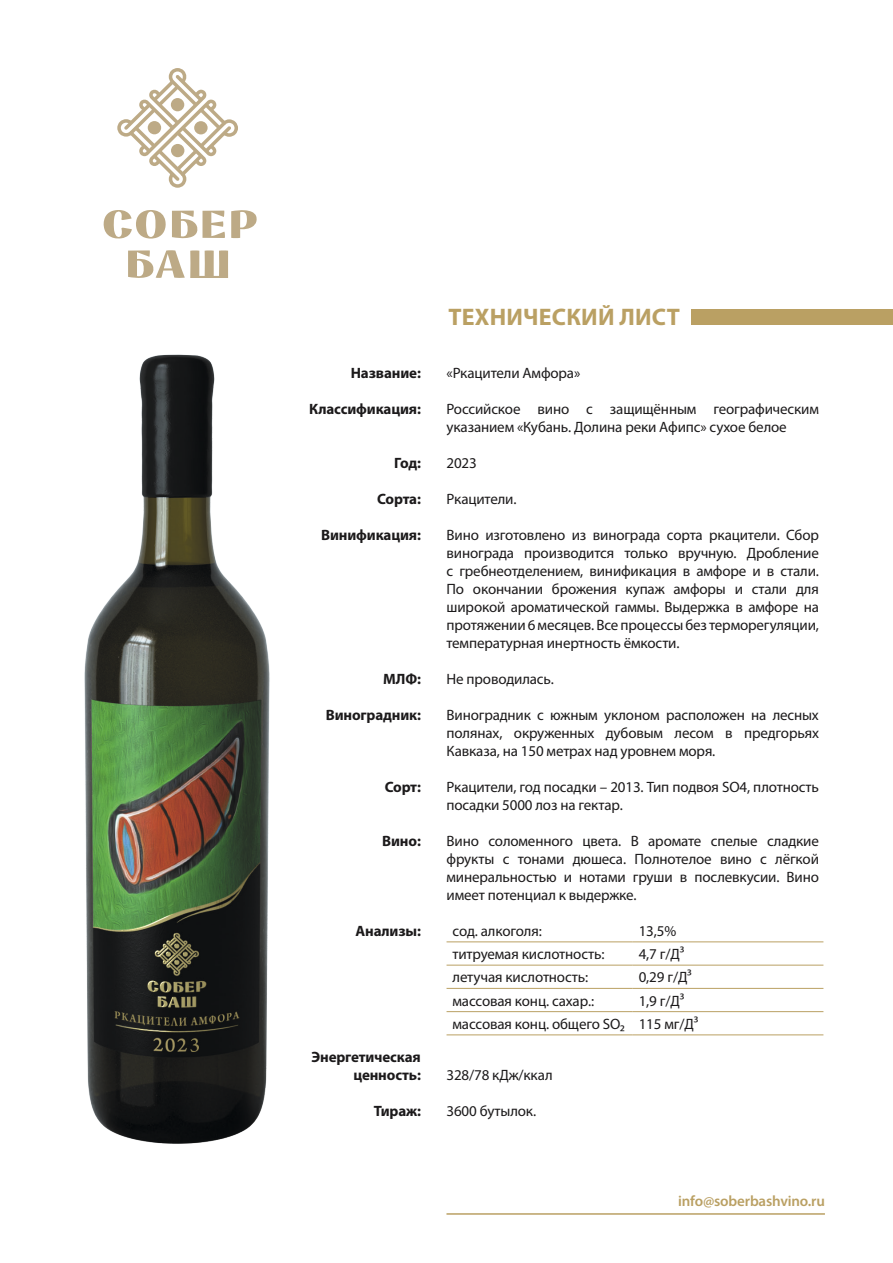
<style>
.page{position:relative;width:893px;height:1263px;background:#fff}
.page>*{position:absolute;margin:0;border:0;box-sizing:border-box;transform-origin:0 0}
.t1{font:700 24px "Myriad Pro";letter-spacing:.01em;color:#baa063}
.t2{font:15px/18px "Myriad Pro";letter-spacing:-.01em;color:#1c1a1b}
.t3{font:700 15px/18px "Myriad Pro";letter-spacing:-.01em;color:#1c1a1b;text-align:right}
.t4{font:600 15px "Myriad Pro";letter-spacing:-.01em;color:#baa063}
</style>
<div class="page">
<hr style="left:446px;top:1213px;width:379px;height:2px;background:#baa063">
<div style="left:691px;top:309px;width:202px;height:16px;background:#baa063"></div>
<svg style="left:103px;top:210px;width:63px;height:29px"></svg>
<svg style="left:231px;top:210px;width:26px;height:28px"></svg>
<svg style="left:172px;top:211px;width:53px;height:27px"></svg>
<svg style="left:128px;top:250px;width:100px;height:28px"></svg>
<svg style="left:117px;top:68px;width:121px;height:120px"></svg>
<div style="left:194px;top:121px;width:14px;height:13px;background:#bdaa86;border-radius:50%"></div>
<div style="left:171px;top:144px;width:13px;height:13px;background:#bdaa86;border-radius:50%"></div>
<div style="left:148px;top:121px;width:13px;height:13px;background:#bdaa86;border-radius:50%"></div>
<hr style="left:447px;top:941px;width:186px;height:1px;background:#baa063">
<hr style="left:633px;top:941px;width:190px;height:1px;background:#baa063">
<hr style="left:447px;top:965px;width:186px;height:1px;background:#baa063">
<hr style="left:633px;top:965px;width:190px;height:1px;background:#baa063">
<hr style="left:447px;top:988px;width:186px;height:1px;background:#baa063">
<hr style="left:633px;top:988px;width:190px;height:1px;background:#baa063">
<hr style="left:447px;top:1011px;width:186px;height:1px;background:#baa063">
<hr style="left:633px;top:1011px;width:190px;height:1px;background:#baa063">
<hr style="left:447px;top:1034px;width:186px;height:1px;background:#baa063">
<hr style="left:633px;top:1034px;width:190px;height:1px;background:#baa063">
<img style="left:84px;top:354px;width:186px;height:790px">
<h1 class="t1" style="left:448px;top:302px;width:233px">ТЕХНИЧЕСКИЙ ЛИСТ</h1>
<p class="t3" style="left:351px;top:363px;width:72px">Название:</p>
<p class="t2" style="left:447px;top:364px;width:135px">«Ркацители Амфора»</p>
<p class="t3" style="left:309px;top:399px;width:113px">Классификация:</p>
<p class="t2" style="left:447px;top:400px;width:374px">Российское вино с защищённым географическим указанием «Кубань. Долина реки Афипс» сухое белое</p>
<p class="t3" style="left:394px;top:453px;width:28px">Год:</p>
<p class="t2" style="left:447px;top:454px;width:32px">2023</p>
<p class="t3" style="left:377px;top:489px;width:45px">Сорта:</p>
<p class="t2" style="left:447px;top:490px;width:71px">Ркацители.</p>
<p class="t3" style="left:321px;top:525px;width:101px">Винификация:</p>
<p class="t2" style="left:447px;top:526px;width:374px;text-align:justify">Вино изготовлено из винограда сорта ркацители. Сбор винограда производится только вручную. Дробление с гребнеотделением, винификация в амфоре и в стали.<br>По окончании брожения купаж амфоры и стали для широкой ароматической гаммы. Выдержка в амфоре на протяжении 6 месяцев. Все процессы без терморегуляции, температурная инертность ёмкости.</p>
<p class="t3" style="left:383px;top:669px;width:39px">МЛФ:</p>
<p class="t2" style="left:447px;top:670px;width:109px">Не проводилась.</p>
<p class="t3" style="left:326px;top:705px;width:97px">Виноградник:</p>
<p class="t2" style="left:447px;top:706px;width:374px;text-align:justify">Виноградник с южным уклоном расположен на лесных полянах, окруженных дубовым лесом в предгорьях Кавказа, на 150 метрах над уровнем моря.</p>
<p class="t3" style="left:385px;top:777px;width:38px">Сорт:</p>
<p class="t2" style="left:447px;top:778px;width:374px">Ркацители, год посадки – 2013. Тип подвоя SO4, плотность посадки 5000 лоз на гектар.</p>
<p class="t3" style="left:382px;top:831px;width:40px">Вино:</p>
<p class="t2" style="left:447px;top:832px;width:374px;text-align:justify">Вино соломенного цвета. В аромате спелые сладкие фрукты с тонами дюшеса. Полнотелое вино с лёгкой минеральностью и нотами груши в послевкусии. Вино имеет потенциал к выдержке.</p>
<p class="t3" style="left:355px;top:921px;width:67px">Анализы:</p>
<p class="t2" style="left:453px;top:921px;width:91px">сод. алкоголя:</p>
<p class="t2" style="left:639px;top:921px;width:39px">13,5%</p>
<p class="t2" style="left:453px;top:945px;width:153px">титруемая кислотность:</p>
<p class="t2" style="left:639px;top:945px;width:47px">4,7 г/Д3</p>
<p class="t2" style="left:453px;top:968px;width:137px">летучая кислотность:</p>
<p class="t2" style="left:639px;top:968px;width:55px">0,29 г/Д3</p>
<p class="t2" style="left:453px;top:991px;width:143px">массовая конц. сахар.:</p>
<p class="t2" style="left:453px;top:989px;width:247px;line-height:23.2px;text-indent:186px">1,9 г/Д3 массовая конц. общего SO₂ 115 мг/Д3</p>
<p class="t3" style="left:312px;top:1047px;width:111px">Энергетическая ценность:</p>
<p class="t2" style="left:447px;top:1066px;width:108px">328/78 кДж/ккал</p>
<p class="t3" style="left:374px;top:1101px;width:49px">Тираж:</p>
<p class="t2" style="left:447px;top:1102px;width:91px">3600 бутылок.</p>
<p class="t4" style="left:678px;top:1191px;width:148px">info@soberbashvino.ru</p>
</div>
